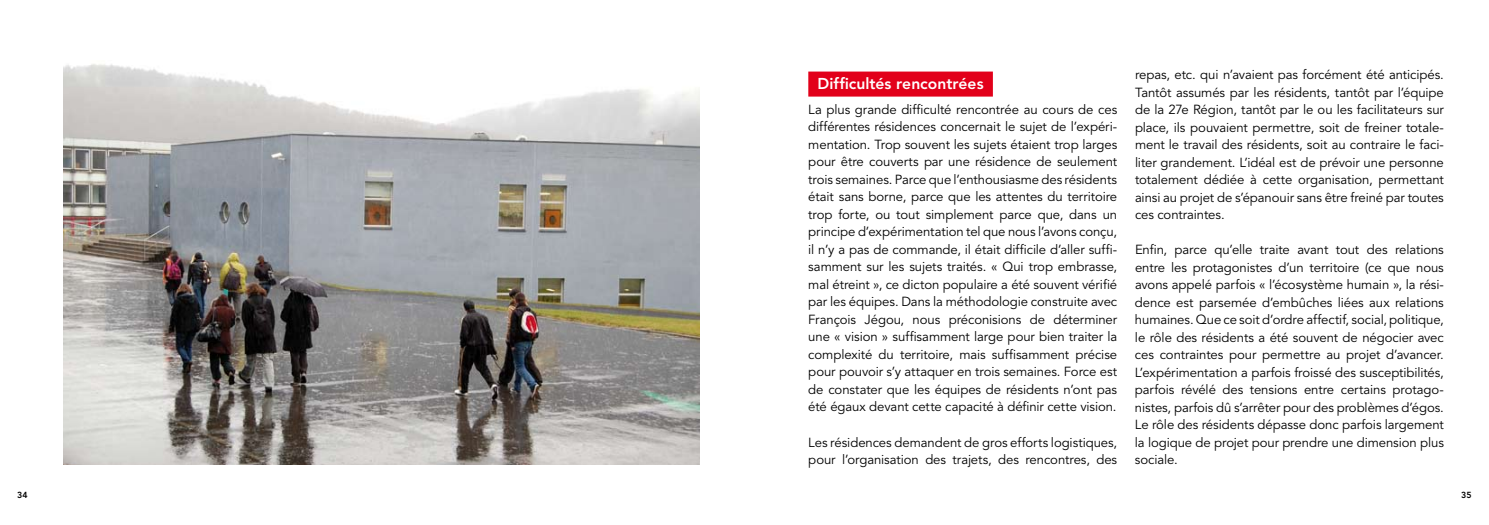
<style>
.page{position:relative;width:1489px;height:525px;background:#fff}
.page>*{position:absolute;margin:0;border:0;box-sizing:border-box;transform-origin:0 0}
.t1{font:800 15.62px "Avenir";color:#fff}
.t2{font:13.12px/17.5px "Avenir";letter-spacing:-.005em;color:#000;text-align:justify}
.t3{font:800 8.75px "Avenir";color:#000}
</style>
<div class="page">
<div style="left:808px;top:71px;width:184px;height:25px;background:#e2001a"></div>
<img style="left:64px;top:64px;width:635px;height:400px">
<p class="t1" style="left:817px;top:74px;width:167px">Difficultés rencontrées</p>
<p class="t2" style="left:808px;top:101px;width:310px">La plus grande difficulté rencontrée au cours de ces différentes résidences concernait le sujet de l’expéri&shy;mentation. Trop souvent les sujets étaient trop larges pour être couverts par une résidence de seulement trois semaines. Parce que l’enthousiasme des résidents était sans borne, parce que les attentes du territoire trop forte, ou tout simplement parce que, dans un principe d’expérimentation tel que nous l’avons conçu, il n’y a pas de commande, il était difficile d’aller suffi&shy;samment sur les sujets traités. « Qui trop embrasse, mal étreint », ce dicton populaire a été souvent vérifié par les équipes. Dans la méthodologie construite avec François Jégou, nous préconisions de déterminer une « vision » suffisamment large pour bien traiter la complexité du territoire, mais suffisamment précise pour pouvoir s’y attaquer en trois semaines. Force est de constater que les équipes de résidents n’ont pas été égaux devant cette capacité à définir cette vision.</p>
<p class="t2" style="left:808px;top:433px;width:310px">Les résidences demandent de gros efforts logistiques, pour l’organisation des trajets, des rencontres, des</p>
<p class="t2" style="left:1134px;top:66px;width:310px">repas, etc. qui n’avaient pas forcément été anticipés.<br>Tantôt assumés par les résidents, tantôt par l’équipe de la 27e Région, tantôt par le ou les facilitateurs sur place, ils pouvaient permettre, soit de freiner totale&shy;ment le travail des résidents, soit au contraire le faci&shy;liter grandement. L’idéal est de prévoir une personne totalement dédiée à cette organisation, permettant ainsi au projet de s’épanouir sans être freiné par toutes ces contraintes.</p>
<p class="t2" style="left:1134px;top:241px;width:310px">Enfin, parce qu’elle traite avant tout des relations entre les protagonistes d’un territoire (ce que nous avons appelé parfois « l’écosystème humain », la rési&shy;dence est parsemée d’embûches liées aux relations humaines. Que ce soit d’ordre affectif, social, politique, le rôle des résidents a été souvent de négocier avec ces contraintes pour permettre au projet d’avancer.<br>L’expérimentation a parfois froissé des susceptibilités, parfois révélé des tensions entre certains protago&shy;nistes, parfois dû s’arrêter pour des problèmes d’égos.<br>Le rôle des résidents dépasse donc parfois largement la logique de projet pour prendre une dimension plus sociale.</p>
<p class="t3" style="left:17px;top:489px;width:12px">34</p>
<p class="t3" style="left:1460px;top:489px;width:12px">35</p>
</div>
